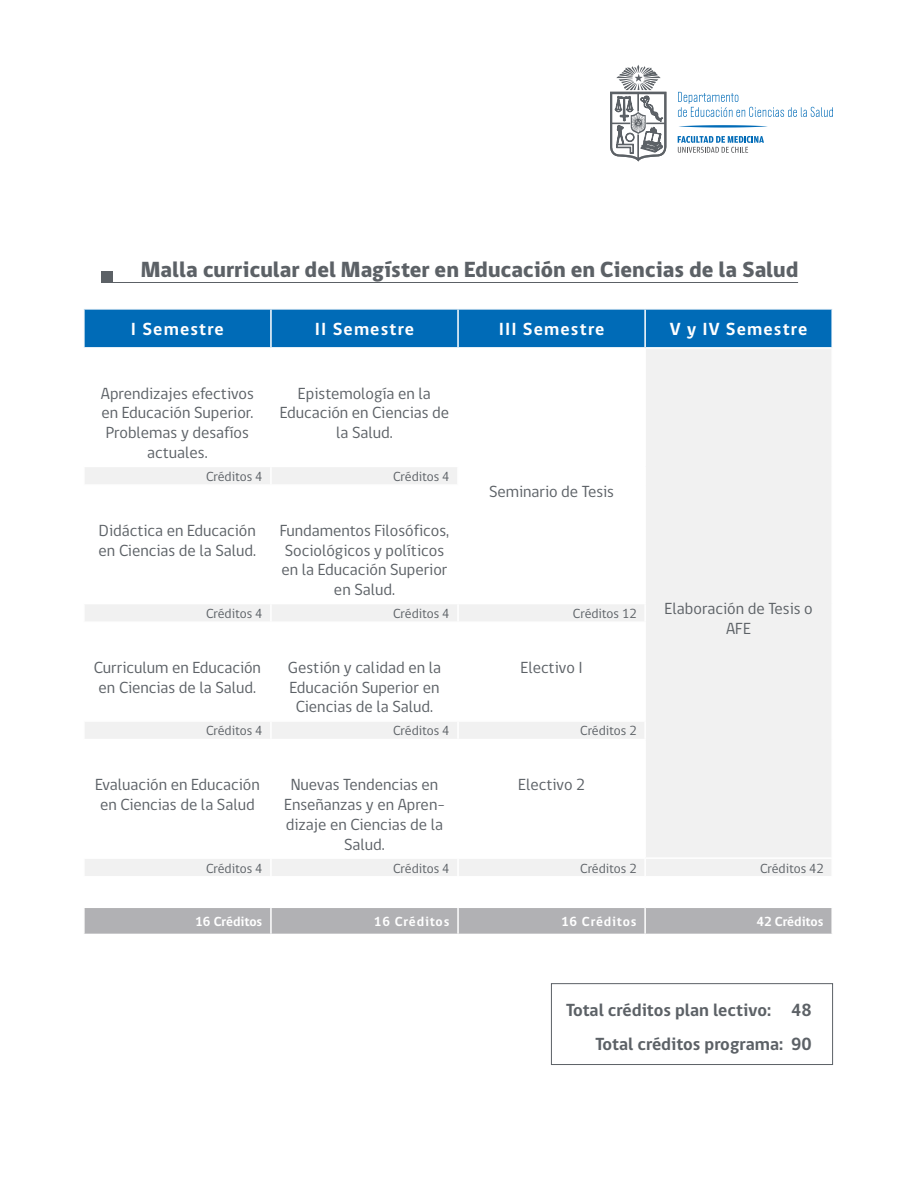
<style>
.page{position:relative;width:918px;height:1188px;background:#fff}
.page>*{position:absolute;margin:0;border:0;box-sizing:border-box;transform-origin:0 0}
.t1{font:800 22.5px "gob CL";color:#5c6166}
.t2{font:700 18px/34.3px "gob CL";color:#5c6166;text-align:right}
.t3{font:700 18px "gob CL";letter-spacing:.06em;color:#fff}
.t4{font:16.5px/19.8px "gob CL";color:#5c6166;text-align:center}
.t5{font:13.5px "gob CL";color:#5c6166}
.t6{font:700 13.5px "gob CL";color:#fff}
.t7{font:700 13.5px "gob CL";letter-spacing:.06em;color:#fff}
</style>
<div class="page">
<div style="left:85px;top:310px;width:746px;height:37px;background:#006bb7"></div>
<svg style="left:85px;top:349px;width:746px;height:527px"></svg>
<div style="left:85px;top:908px;width:746px;height:26px;background:#b1b1b4"></div>
<hr style="left:270px;top:310px;width:2px;height:37px;background:#fff">
<hr style="left:457px;top:310px;width:2px;height:37px;background:#fff">
<hr style="left:644px;top:310px;width:2px;height:37px;background:#fff">
<hr style="left:270px;top:349px;width:2px;height:117px;background:#fff">
<hr style="left:457px;top:349px;width:2px;height:117px;background:#fff">
<hr style="left:644px;top:349px;width:2px;height:117px;background:#fff">
<svg style="left:644px;top:466px;width:2px;height:19px"></svg>
<hr style="left:644px;top:485px;width:2px;height:118px;background:#fff">
<hr style="left:83px;top:466px;width:188px;height:1px;background:#fff">
<hr style="left:271px;top:466px;width:188px;height:1px;background:#fff">
<svg style="left:270px;top:467px;width:2px;height:17px"></svg>
<svg style="left:457px;top:467px;width:2px;height:17px"></svg>
<hr style="left:83px;top:484px;width:188px;height:2px;background:#fff">
<hr style="left:271px;top:484px;width:188px;height:2px;background:#fff">
<hr style="left:270px;top:486px;width:2px;height:117px;background:#fff">
<hr style="left:457px;top:486px;width:2px;height:117px;background:#fff">
<hr style="left:83px;top:603px;width:188px;height:1px;background:#fff">
<hr style="left:271px;top:603px;width:187px;height:1px;background:#fff">
<svg style="left:270px;top:604px;width:2px;height:17px"></svg>
<hr style="left:458px;top:603px;width:188px;height:1px;background:#fff">
<svg style="left:457px;top:604px;width:2px;height:17px"></svg>
<svg style="left:644px;top:604px;width:2px;height:17px"></svg>
<hr style="left:83px;top:621px;width:188px;height:2px;background:#fff">
<hr style="left:271px;top:621px;width:187px;height:2px;background:#fff">
<hr style="left:270px;top:623px;width:2px;height:97px;background:#fff">
<hr style="left:458px;top:621px;width:188px;height:2px;background:#fff">
<hr style="left:457px;top:623px;width:2px;height:97px;background:#fff">
<hr style="left:644px;top:623px;width:2px;height:97px;background:#fff">
<hr style="left:83px;top:720px;width:188px;height:2px;background:#fff">
<hr style="left:271px;top:720px;width:187px;height:2px;background:#fff">
<svg style="left:270px;top:722px;width:2px;height:17px"></svg>
<hr style="left:458px;top:720px;width:188px;height:2px;background:#fff">
<svg style="left:457px;top:722px;width:2px;height:17px"></svg>
<svg style="left:644px;top:722px;width:2px;height:17px"></svg>
<hr style="left:83px;top:739px;width:188px;height:1px;background:#fff">
<hr style="left:271px;top:739px;width:187px;height:1px;background:#fff">
<hr style="left:270px;top:740px;width:2px;height:117px;background:#fff">
<hr style="left:458px;top:739px;width:188px;height:1px;background:#fff">
<hr style="left:457px;top:740px;width:2px;height:117px;background:#fff">
<hr style="left:644px;top:740px;width:2px;height:117px;background:#fff">
<hr style="left:83px;top:857px;width:188px;height:2px;background:#fff">
<hr style="left:271px;top:857px;width:187px;height:2px;background:#fff">
<svg style="left:270px;top:859px;width:2px;height:17px"></svg>
<hr style="left:458px;top:857px;width:187px;height:2px;background:#fff">
<svg style="left:457px;top:859px;width:2px;height:17px"></svg>
<hr style="left:645px;top:857px;width:188px;height:2px;background:#fff">
<svg style="left:644px;top:859px;width:2px;height:17px"></svg>
<hr style="left:270px;top:908px;width:2px;height:26px;background:#fff">
<hr style="left:457px;top:908px;width:2px;height:26px;background:#fff">
<hr style="left:644px;top:908px;width:2px;height:26px;background:#fff">
<svg style="left:678px;top:92px;width:155px;height:25px"></svg>
<svg style="left:610px;top:65px;width:56px;height:97px"></svg>
<svg style="left:678px;top:136px;width:86px;height:17px"></svg>
<svg style="left:679px;top:125px;width:89px;height:3px"></svg>
<div style="left:101px;top:271px;width:12px;height:12px;background:#5c6166"></div>
<hr style="left:101px;top:282px;width:697px;height:1px;background:#5c6166">
<div style="left:551px;top:983px;width:282px;height:82px;border:1px solid #5c6166"></div>
<h1 class="t1" style="left:141px;top:254px;width:659px">Malla curricular del Magíster en Educación en Ciencias de la Salud</h1>
<p class="t3" style="left:131px;top:317px;width:94px">I Semestre</p>
<p class="t3" style="left:315px;top:317px;width:101px">II Semestre</p>
<p class="t3" style="left:499px;top:317px;width:107px">III Semestre</p>
<p class="t3" style="left:670px;top:317px;width:139px">V y IV Semestre</p>
<p class="t4" style="left:101px;top:384px;width:155px">Aprendizajes efectivos en Educación Superior.<br>Problemas y desafíos actuales.</p>
<p class="t4" style="left:280px;top:384px;width:171px">Epistemología en la<br>Educación en Ciencias de la Salud.</p>
<p class="t5" style="left:206px;top:467px;width:58px">Créditos 4</p>
<p class="t5" style="left:393px;top:467px;width:58px">Créditos 4</p>
<p class="t4" style="left:489px;top:482px;width:127px">Seminario de Tesis</p>
<p class="t4" style="left:99px;top:521px;width:159px;text-align:left">Didáctica en Educación en Ciencias de la Salud.</p>
<p class="t4" style="left:280px;top:521px;width:171px">Fundamentos Filosóficos,<br>Sociológicos y políticos en la Educación Superior en Salud.</p>
<p class="t5" style="left:206px;top:604px;width:58px">Créditos 4</p>
<p class="t5" style="left:393px;top:604px;width:58px">Créditos 4</p>
<p class="t5" style="left:573px;top:604px;width:65px">Créditos 12</p>
<p class="t4" style="left:94px;top:658px;width:169px;text-align:left">Curriculum en Educación en Ciencias de la Salud.</p>
<p class="t4" style="left:288px;top:658px;width:155px">Gestión y calidad en la<br>Educación Superior en<br>Ciencias de la Salud.</p>
<p class="t4" style="left:520px;top:658px;width:64px">Electivo I</p>
<p class="t5" style="left:206px;top:722px;width:58px">Créditos 4</p>
<p class="t5" style="left:393px;top:722px;width:58px">Créditos 4</p>
<p class="t5" style="left:580px;top:722px;width:58px">Créditos 2</p>
<p class="t4" style="left:665px;top:599px;width:150px">Elaboración de Tesis o<br>AFE</p>
<p class="t4" style="left:95px;top:775px;width:166px">Evaluación en Educación en Ciencias de la Salud</p>
<p class="t4" style="left:284px;top:775px;width:163px">Nuevas Tendencias en<br>Enseñanzas y en Apren&shy;dizaje en Ciencias de la<br>Salud.</p>
<p class="t4" style="left:518px;top:775px;width:69px">Electivo 2</p>
<p class="t5" style="left:206px;top:859px;width:58px">Créditos 4</p>
<p class="t5" style="left:393px;top:859px;width:58px">Créditos 4</p>
<p class="t5" style="left:580px;top:859px;width:58px">Créditos 2</p>
<p class="t5" style="left:760px;top:859px;width:65px">Créditos 42</p>
<p class="t6" style="left:195px;top:912px;width:69px">16 Créditos</p>
<p class="t7" style="left:374px;top:912px;width:77px">16 Créditos</p>
<p class="t7" style="left:561px;top:912px;width:77px">16 Créditos</p>
<p class="t6" style="left:757px;top:912px;width:69px">42 Créditos</p>
<p class="t2" style="left:566px;top:993px;width:247px">Total créditos plan lectivo: 48<br>Total créditos programa: 90</p>
</div>
